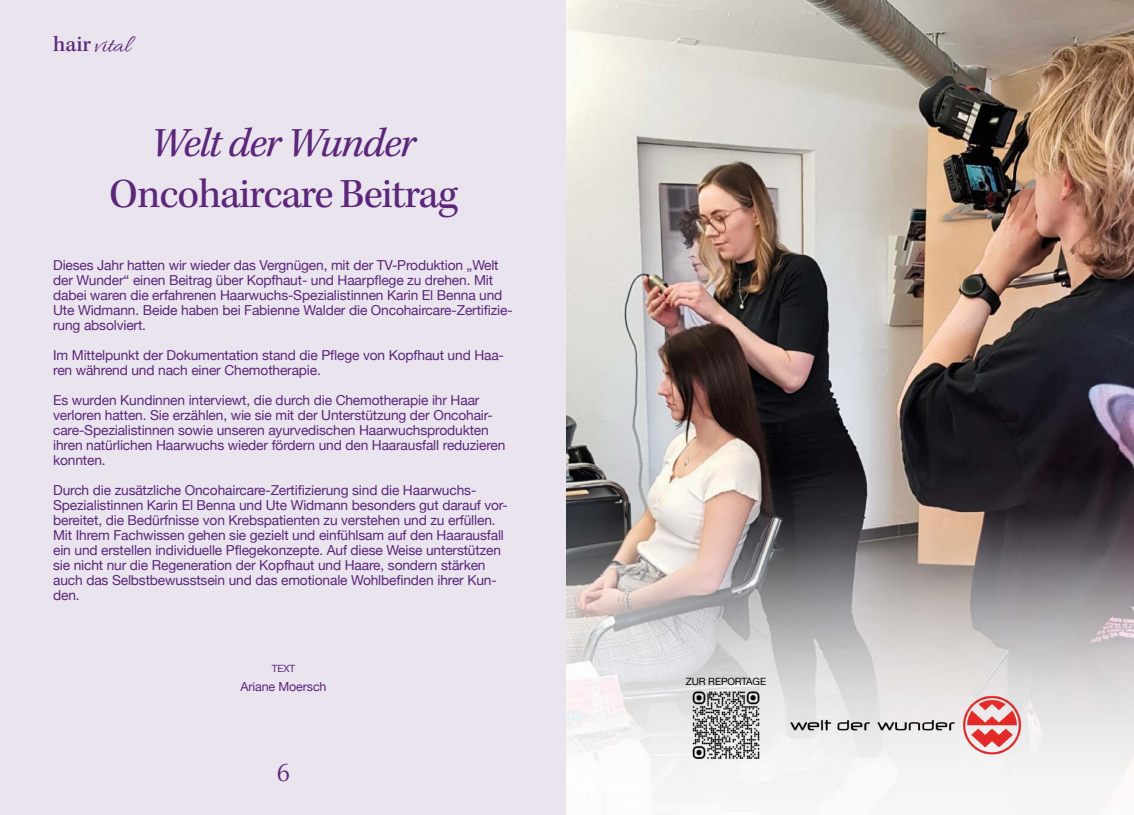
<style>
.page{position:relative;width:1134px;height:815px;background:#fff}
.page>*{position:absolute;margin:0;border:0;box-sizing:border-box;transform-origin:0 0}
.t1{font:42.5px "Kepler Std";letter-spacing:-.03em;color:#5c267b}
.t2{font:italic 42.5px "Kepler Std";letter-spacing:-.03em;color:#5c267b}
.t3{font:300 27.5px "Kepler Std";color:#5c267b}
.t4{font:25px "Allura";color:#5c267b}
.t5{font:13.75px/15px "Helvetica Neue";letter-spacing:-.01em;color:#5c267b}
.t6{font:12.5px "Helvetica Neue";letter-spacing:-.01em;color:#5c267b}
.t7{font:10px "Helvetica Neue";letter-spacing:-.01em;color:#000}
.t8{font:10px "Helvetica Neue";color:#5c267b}
.s1{font-family:"Kepler Std";font-weight:500;font-size:22.5px}
</style>
<div class="page">
<div style="left:0;top:0;width:567px;height:815px;background:#e9e4ee"></div>
<img style="left:567px;top:0;width:567px;height:814px">
<img style="left:790px;top:694px;width:233px;height:63px">
<img style="left:678px;top:687px;width:96px;height:75px">
<h3 class="t4" style="left:53px;top:31px;width:79px"><span class="s1">hair</span>vital</h3>
<h1 class="t2" style="left:151px;top:119px;width:266px">Welt der Wunder</h1>
<h1 class="t1" style="left:109px;top:170px;width:350px">Oncohaircare Beitrag</h1>
<p class="t5" style="left:53px;top:258px;width:461px">Dieses Jahr hatten wir wieder das Vergnügen, mit der TV-Produktion „Welt der Wunder“ einen Beitrag über Kopfhaut- und Haarpflege zu drehen. Mit dabei waren die erfahrenen Haarwuchs-Spezialistinnen Karin El Benna und Ute Widmann. Beide haben bei Fabienne Walder die Oncohaircare-Zertifizie&shy;rung absolviert.</p>
<p class="t5" style="left:53px;top:348px;width:452px">Im Mittelpunkt der Dokumentation stand die Pflege von Kopfhaut und Haa&shy;ren während und nach einer Chemotherapie.</p>
<p class="t5" style="left:53px;top:393px;width:454px">Es wurden Kundinnen interviewt, die durch die Chemotherapie ihr Haar verloren hatten. Sie erzählen, wie sie mit der Unterstützung der Oncohair&shy;care-Spezialistinnen sowie unseren ayurvedischen Haarwuchsprodukten ihren natürlichen Haarwuchs wieder fördern und den Haarausfall reduzieren konnten.</p>
<p class="t5" style="left:53px;top:483px;width:456px">Durch die zusätzliche Oncohaircare-Zertifizierung sind die Haarwuchs-Spezialistinnen Karin El Benna und Ute Widmann besonders gut darauf vor&shy;bereitet, die Bedürfnisse von Krebspatienten zu verstehen und zu erfüllen.<br>Mit Ihrem Fachwissen gehen sie gezielt und einfühlsam auf den Haarausfall ein und erstellen individuelle Pflegekonzepte. Auf diese Weise unterstützen sie nicht nur die Regeneration der Kopfhaut und Haare, sondern stärken auch das Selbstbewusstsein und das emotionale Wohlbefinden ihrer Kun&shy;den.</p>
<p class="t8" style="left:272px;top:661px;width:25px">TEXT</p>
<p class="t6" style="left:240px;top:677px;width:88px">Ariane Moersch</p>
<h2 class="t3" style="left:277px;top:757px;width:14px">6</h2>
<p class="t7" style="left:686px;top:674px;width:82px">ZUR REPORTAGE</p>
</div>
